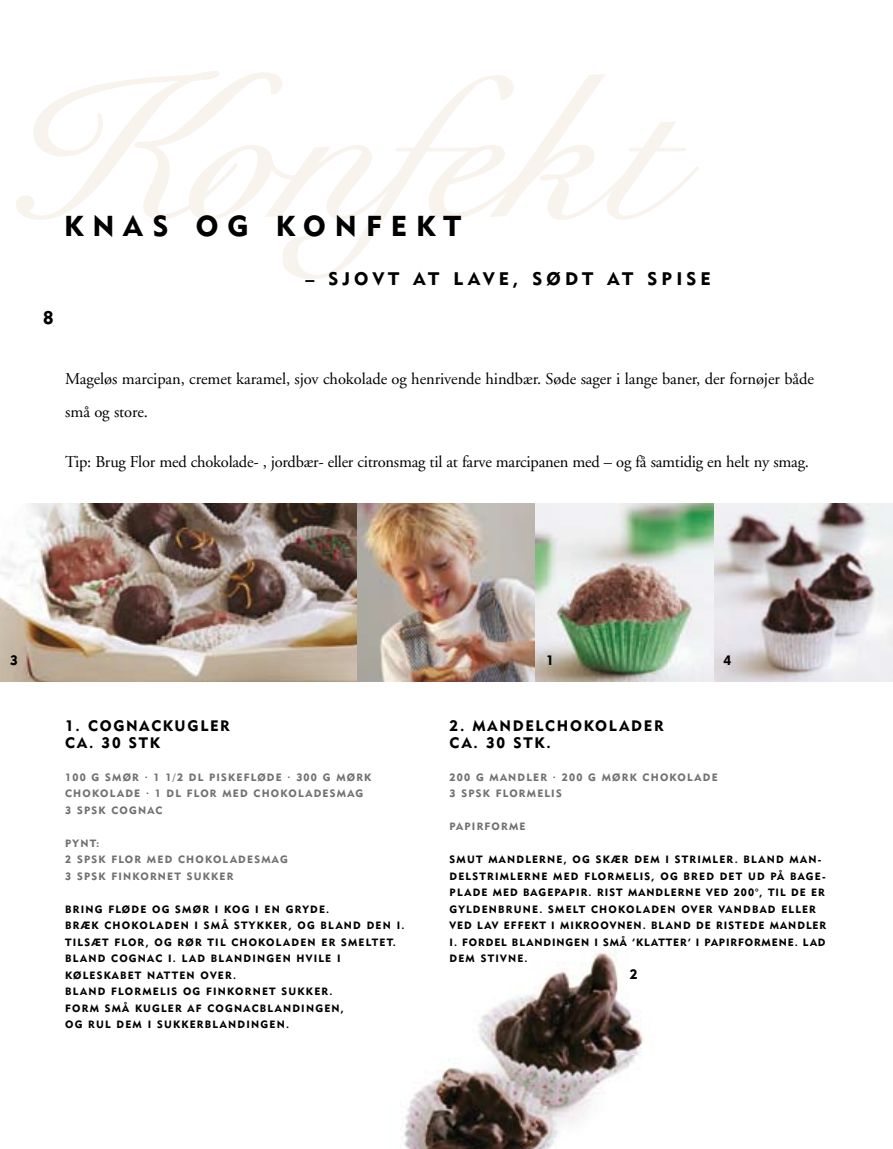
<style>
.page{position:relative;width:893px;height:1149px;background:#fff}
.page>*{position:absolute;margin:0;border:0;box-sizing:border-box;transform-origin:0 0}
.t1{font:28.5px "Geometric 415 BT Black A";letter-spacing:.32em;color:#000}
.t2{font:18px "Geometric 415 BT Black A";letter-spacing:.23em;color:#000}
.t3{font:16.5px/33px "Adobe Garamond";letter-spacing:-.005em;color:#000}
.t4{font:15px/16.5px "Geometric 415 BT Black A";letter-spacing:.115em;color:#000}
.t5{font:13.5px "Geometric 415 BT Black A";color:#000}
.t6{font:10.5px/16.5px "Geometric 415 BT Black A";letter-spacing:.115em;color:#000}
.t7{font:10.5px/16.5px "Geometric 415 BT Black A";letter-spacing:.115em;color:#707173}
</style>
<div class="page">
<img style="left:404px;top:950px;width:240px;height:197px">
<img style="left:0;top:503px;width:357px;height:178px">
<img style="left:357px;top:503px;width:179px;height:178px">
<img style="left:536px;top:503px;width:178px;height:178px">
<svg style="left:714px;top:503px;width:179px;height:178px;background:#bcb6b7"></svg>
<h2 class="t2" style="left:43px;top:306px;width:12px">8</h2>
<h1 class="t1" style="left:64px;top:208px;width:399px">KNAS OG KONFEKT</h1>
<h2 class="t2" style="left:305px;top:268px;width:407px">– SJOVT AT LAVE, SØDT AT SPISE</h2>
<h3 class="t3" style="left:65px;top:363px;width:750px">Mageløs marcipan, cremet karamel, sjov chokolade og henrivende hindbær. Søde sager i lange baner, der fornøjer både små og store.</h3>
<h3 class="t3" style="left:65px;top:445px;width:745px">Tip: Brug Flor med chokolade- , jordbær- eller citronsmag til at farve marcipanen med – og få samtidig en helt ny smag.</h3>
<p class="t5" style="left:10px;top:651px;width:9px">3</p>
<p class="t5" style="left:546px;top:651px;width:9px">1</p>
<p class="t5" style="left:723px;top:651px;width:9px">4</p>
<h3 class="t4" style="left:65px;top:717px;width:166px">1. COGNACKUGLER<br>CA. 30 STK</h3>
<p class="t7" style="left:65px;top:768px;width:308px">100 G SMØR · 1 1/2 DL PISKEFLØDE · 300 G MØRK<br>CHOKOLADE · 1 DL FLOR MED CHOKOLADESMAG<br>3 SPSK COGNAC</p>
<p class="t7" style="left:65px;top:834px;width:224px">PYNT:<br>2 SPSK FLOR MED CHOKOLADESMAG<br>3 SPSK FINKORNET SUKKER</p>
<p class="t6" style="left:65px;top:900px;width:341px">BRING FLØDE OG SMØR I KOG I EN GRYDE.<br>BRÆK CHOKOLADEN I SMÅ STYKKER, OG BLAND DEN I.<br>TILSÆT FLOR, OG RØR TIL CHOKOLADEN ER SMELTET.<br>BLAND COGNAC I. LAD BLANDINGEN HVILE I KØLESKABET NATTEN OVER.<br>BLAND FLORMELIS OG FINKORNET SUKKER.<br>FORM SMÅ KUGLER AF COGNACBLANDINGEN,<br>OG RUL DEM I SUKKERBLANDINGEN.</p>
<h3 class="t4" style="left:450px;top:717px;width:216px">2. MANDELCHOKOLADER<br>CA. 30 STK.</h3>
<p class="t7" style="left:450px;top:768px;width:270px">200 G MANDLER · 200 G MØRK CHOKOLADE<br>3 SPSK FLORMELIS</p>
<p class="t7" style="left:450px;top:817px;width:77px">PAPIRFORME</p>
<p class="t6" style="left:450px;top:850px;width:378px">SMUT MANDLERNE, OG SKÆR DEM I STRIMLER. BLAND MAN-DELSTRIMLERNE MED FLORMELIS, OG BRED DET UD PÅ BAGE-PLADE MED BAGEPAPIR. RIST MANDLERNE VED 200°, TIL DE ER GYLDENBRUNE. SMELT CHOKOLADEN OVER VANDBAD ELLER VED LAV EFFEKT I MIKROOVNEN. BLAND DE RISTEDE MANDLER I. FORDEL BLANDINGEN I SMÅ ’KLATTER’ I PAPIRFORMENE. LAD DEM STIVNE.</p>
<p class="t5" style="left:630px;top:965px;width:9px">2</p>
</div>
